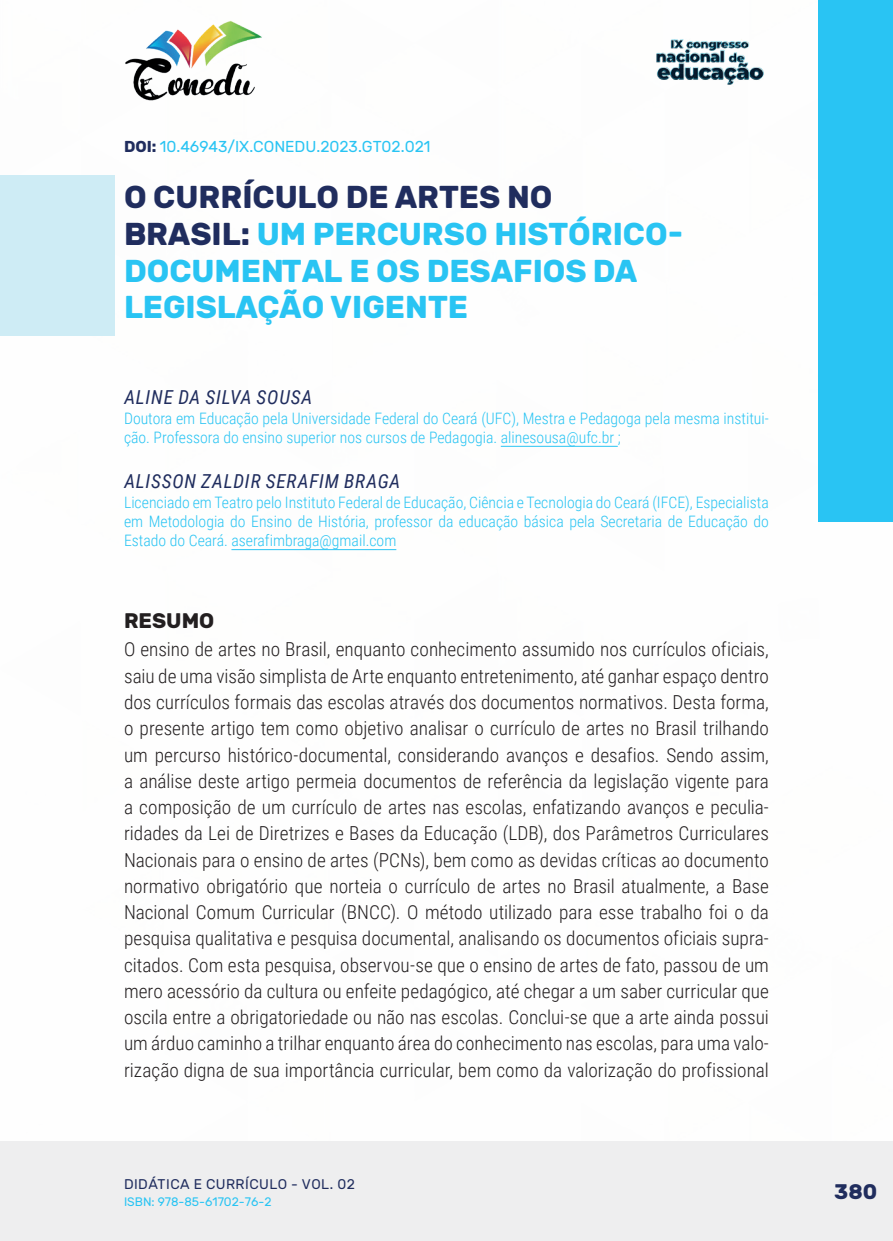
<style>
.page{position:relative;width:893px;height:1241px;background:#fff}
.page>*{position:absolute;margin:0;border:0;box-sizing:border-box;transform-origin:0 0}
._1_TITULO{font:700 31.5px/36.8px "Rubik";color:#29c4f3}
._4_RESUMO{font:700 21px "Rubik";color:#231f20}
.t1{font:700 21px "Rubik";color:#202d5e}
._5_CORPO_RESUMO{font:300 19.25px/26.2px "Roboto Condensed";color:#231f20;text-align:justify}
._2_AUTOR{font:italic 19.25px "Roboto Condensed";letter-spacing:.04em;color:#202d5e}
._3_FORMAÇÃO{font:300 15.75px/19.2px "Roboto Condensed";color:#29c4f3}
._0_DOI{font:15.75px "Rubik";color:#29c4f3}
.t2{font:14px "Rubik";letter-spacing:.035em;color:#202d5e}
.t3{font:12.25px "Rubik";color:#29c4f3}
.s1{font-weight:700;color:#202d5e}
.s2{color:#202d5e}
</style>
<div class="page">
<div style="left:0;top:1141px;width:893px;height:99px;background:#eeeeef"></div>
<div style="left:819px;top:0;width:74px;height:521px;background:#29c4f3"></div>
<img style="left:125px;top:20px;width:137px;height:81px">
<img style="left:656px;top:39px;width:108px;height:46px">
<div style="left:0;top:174px;width:114px;height:161px;background:#ceecf5"></div>
<hr style="left:501px;top:446px;width:117px;height:1px;background:#29c4f3">
<hr style="left:231px;top:549px;width:165px;height:1px;background:#29c4f3">
<p class="_0_DOI" style="left:124px;top:138px;width:308px"><span class="s1">DOI:</span> 10.46943/IX.CONEDU.2023.GT02.021</p>
<p class="_1_TITULO" style="left:124px;top:180px;width:561px"><span class="s2">O CURRÍCULO DE ARTES NO<br>BRASIL:</span> UM PERCURSO HISTÓRICO-<br>DOCUMENTAL E OS DESAFIOS DA<br>LEGISLAÇÃO VIGENTE</p>
<p class="_2_AUTOR" style="left:124px;top:384px;width:189px">ALINE DA SILVA SOUSA</p>
<p class="_3_FORMAÇÃO" style="left:124px;top:407px;width:646px">Doutora em Educação pela Universidade Federal do Ceará (UFC), Mestra e Pedagoga pela mesma institui&shy;ção. Professora do ensino superior nos cursos de Pedagogia. alinesousa@ufc.br ;</p>
<p class="_2_AUTOR" style="left:124px;top:468px;width:278px">ALISSON ZALDIR SERAFIM BRAGA</p>
<p class="_3_FORMAÇÃO" style="left:124px;top:491px;width:646px;text-align:justify">Licenciado em Teatro pelo Instituto Federal de Educação, Ciência e Tecnologia do Ceará (IFCE), Especialista em Metodologia do Ensino de História, professor da educação básica pela Secretaria de Educação do Estado do Ceará. aserafimbraga@gmail.com</p>
<p class="_4_RESUMO" style="left:124px;top:608px;width:92px">RESUMO</p>
<p class="_5_CORPO_RESUMO" style="left:124px;top:635px;width:646px">O ensino de artes no Brasil, enquanto conhecimento assumido nos currículos oficiais, saiu de uma visão simplista de Arte enquanto entretenimento, até ganhar espaço dentro dos currículos formais das escolas através dos documentos normativos. Desta forma, o presente artigo tem como objetivo analisar o currículo de artes no Brasil trilhando um percurso histórico-documental, considerando avanços e desafios. Sendo assim, a análise deste artigo permeia documentos de referência da legislação vigente para a composição de um currículo de artes nas escolas, enfatizando avanços e peculia&shy;ridades da Lei de Diretrizes e Bases da Educação (LDB), dos Parâmetros Curriculares Nacionais para o ensino de artes (PCNs), bem como as devidas críticas ao documento normativo obrigatório que norteia o currículo de artes no Brasil atualmente, a Base Nacional Comum Curricular (BNCC). O método utilizado para esse trabalho foi o da pesquisa qualitativa e pesquisa documental, analisando os documentos oficiais supra&shy;citados. Com esta pesquisa, observou-se que o ensino de artes de fato, passou de um mero acessório da cultura ou enfeite pedagógico, até chegar a um saber curricular que oscila entre a obrigatoriedade ou não nas escolas. Conclui-se que a arte ainda possui um árduo caminho a trilhar enquanto área do conhecimento nas escolas, para uma valo&shy;rização digna de sua importância curricular, bem como da valorização do profissional</p>
<p class="t2" style="left:124px;top:1175px;width:232px">DIDÁTICA E CURRÍCULO - VOL. 02</p>
<p class="t3" style="left:124px;top:1194px;width:149px">ISBN: 978-85-61702-76-2</p>
<p class="t1" style="left:834px;top:1179px;width:45px">380</p>
</div>
